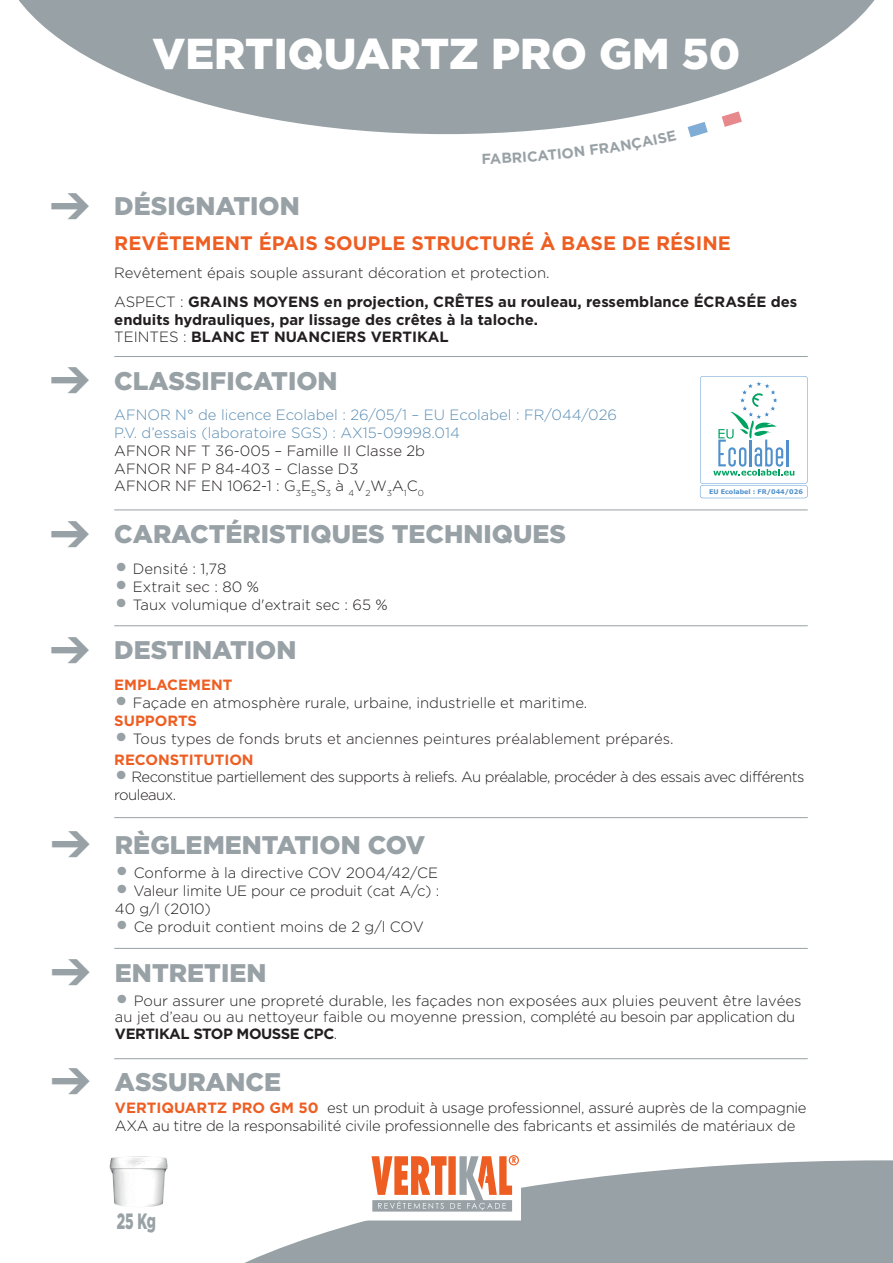
<style>
.page{position:relative;width:893px;height:1263px;background:#fff}
.page>*{position:absolute;margin:0;border:0;box-sizing:border-box;transform-origin:0 0}
.t1{font:900 43.2px "Gotham HTF";color:#fff}
.t2{font:900 25.5px "Gotham HTF";color:#98a1a5}
.t3{font:900 22.2px "Gotham HTF";color:#98a1a5;scale:.61 1}
.t4{font:700 19.5px "Gotham HTF";color:#ee5e22}
.t5{font:300 14.85px/17.9px "Gotham HTF";letter-spacing:-.01em;color:#231f20}
.t6{font:700 14.85px/28.5px "Gotham HTF";color:#231f20}
.t7{font:300 14.85px/17.9px "Gotham HTF";letter-spacing:-.035em;color:#231f20}
.t8{font:300 14.85px/17.9px "Gotham HTF";color:#5a8db3}
.t9{font:700 14.85px "Gotham HTF";color:#ee5e22}
.t10{font:700 6.45px "Verdana";color:#5090cc}
.s1{font-weight:300}
.s2{font-weight:700;font-size:28.5px;color:#98a1a5}
.s3{font-weight:700;color:#ee5e22}
.s4{font-weight:700}
</style>
<div class="page">
<hr style="left:114px;top:510px;width:694px;height:1px;background:#98a1a5">
<hr style="left:114px;top:356px;width:694px;height:1px;background:#98a1a5">
<hr style="left:114px;top:625px;width:694px;height:1px;background:#98a1a5">
<hr style="left:114px;top:817px;width:694px;height:1px;background:#98a1a5">
<svg style="left:19px;top:0;width:856px;height:134px;fill:#98a1a5"></svg>
<svg style="left:688px;top:122px;width:20px;height:15px"></svg>
<svg style="left:722px;top:111px;width:20px;height:16px"></svg>
<svg style="left:244px;top:1160px;width:649px;height:103px;fill:#98a1a5"></svg>
<svg style="left:363px;top:1155px;width:158px;height:65px"></svg>
<hr style="left:114px;top:1058px;width:694px;height:1px;background:#98a1a5">
<svg style="left:700px;top:376px;width:108px;height:122px"></svg>
<img style="left:110px;top:1156px;width:58px;height:51px">
<hr style="left:114px;top:948px;width:694px;height:1px;background:#98a1a5">
<svg style="left:590px;top:130px;width:86px;height:4px"></svg>
<h1 class="t1" style="left:153px;top:29px;width:589px">VERTIQUARTZ PRO GM 50</h1>
<h2 class="t2" style="left:114px;top:191px;width:187px">DÉSIGNATION</h2>
<h3 class="t4" style="left:114px;top:232px;width:618px">REVÊTEMENT ÉPAIS SOUPLE STRUCTURÉ À BASE DE RÉSINE</h3>
<p class="t6" style="left:114px;top:258px;width:685px"><span class="s1">Revêtement épais souple assurant décoration et protection.<br>ASPECT :</span> GRAINS MOYENS en projection, CRÊTES au rouleau, ressemblance ÉCRASÉE des</p>
<p class="t6" style="left:114px;top:310px;width:425px;line-height:17.9px">enduits hydrauliques, par lissage des crêtes à la taloche.<br><span class="s1">TEINTES :</span> BLANC ET NUANCIERS VERTIKAL</p>
<h2 class="t2" style="left:114px;top:366px;width:225px">CLASSIFICATION</h2>
<p class="t8" style="left:114px;top:406px;width:504px">AFNOR N° de licence Ecolabel : 26/05/1 – EU Ecolabel : FR/044/026<br>P.V. d’essais (laboratoire SGS) : AX15-09998.014</p>
<p class="t5" style="left:114px;top:441px;width:312px">AFNOR NF T 36-005 – Famille II Classe 2b<br>AFNOR NF P 84-403 – Classe D3<br>AFNOR NF EN 1062-1 : G<sub>3</sub>E<sub>5</sub>S<sub>3</sub> à <sub>4</sub>V<sub>2</sub>W<sub>3</sub>A<sub>1</sub>C<sub>0</sub></p>
<h2 class="t2" style="left:114px;top:519px;width:453px">CARACTÉRISTIQUES TECHNIQUES</h2>
<p class="t5" style="left:114px;top:560px;width:114px"><span class="s2">•</span> Densité : 1,78</p>
<p class="t5" style="left:114px;top:578px;width:146px"><span class="s2">•</span> Extrait sec : 80 %</p>
<p class="t5" style="left:114px;top:596px;width:275px"><span class="s2">•</span> Taux volumique d'extrait sec : 65 %</p>
<h2 class="t2" style="left:114px;top:636px;width:184px">DESTINATION</h2>
<p class="t10" style="left:709px;top:487px;width:95px">EU Ecolabel : FR/044/026</p>
<p class="t9" style="left:114px;top:676px;width:120px">EMPLACEMENT</p>
<p class="t5" style="left:114px;top:694px;width:474px"><span class="s2">•</span> Façade en atmosphère rurale, urbaine, industrielle et maritime.<br><span class="s3">SUPPORTS</span></p>
<p class="t5" style="left:114px;top:728px;width:561px;line-height:21px"><span class="s2">•</span> Tous types de fonds bruts et anciennes peintures préalablement préparés.<br><span class="s3">RECONSTITUTION</span></p>
<p class="t7" style="left:114px;top:767px;width:692px"><span class="s2">•</span> Reconstitue partiellement des supports à reliefs. Au préalable, procéder à des essais avec différents rouleaux.</p>
<h2 class="t2" style="left:115px;top:830px;width:312px">RÈGLEMENTATION COV</h2>
<p class="t5" style="left:115px;top:864px;width:324px"><span class="s2">•</span> Conforme à la directive COV 2004/42/CE</p>
<p class="t5" style="left:115px;top:882px;width:326px"><span class="s2">•</span> Valeur limite UE pour ce produit (cat A/c) :<br>40 g/l (2010)</p>
<p class="t5" style="left:115px;top:918px;width:310px"><span class="s2">•</span> Ce produit contient moins de 2 g/l COV</p>
<h2 class="t2" style="left:51px;top:958px;width:217px">➔ ENTRETIEN</h2>
<p class="t5" style="left:115px;top:992px;width:688px;line-height:16.5px"><span class="s2">•</span> Pour assurer une propreté durable, les façades non exposées aux pluies peuvent être lavées au jet d’eau ou au nettoyeur faible ou moyenne pression, complété au besoin par application du<br><span class="s4">VERTIKAL STOP MOUSSE CPC</span>.</p>
<h2 class="t2" style="left:51px;top:1067px;width:232px">➔ ASSURANCE</h2>
<p class="t5" style="left:115px;top:1099px;width:693px"><span class="s3">VERTIQUARTZ PRO GM 50</span> est un produit à usage professionnel, assuré auprès de la compagnie<br>AXA au titre de la responsabilité civile professionnelle des fabricants et assimilés de matériaux de</p>
<h3 class="t3" style="left:117px;top:1208px;width:66px">25 Kg</h3>
</div>
